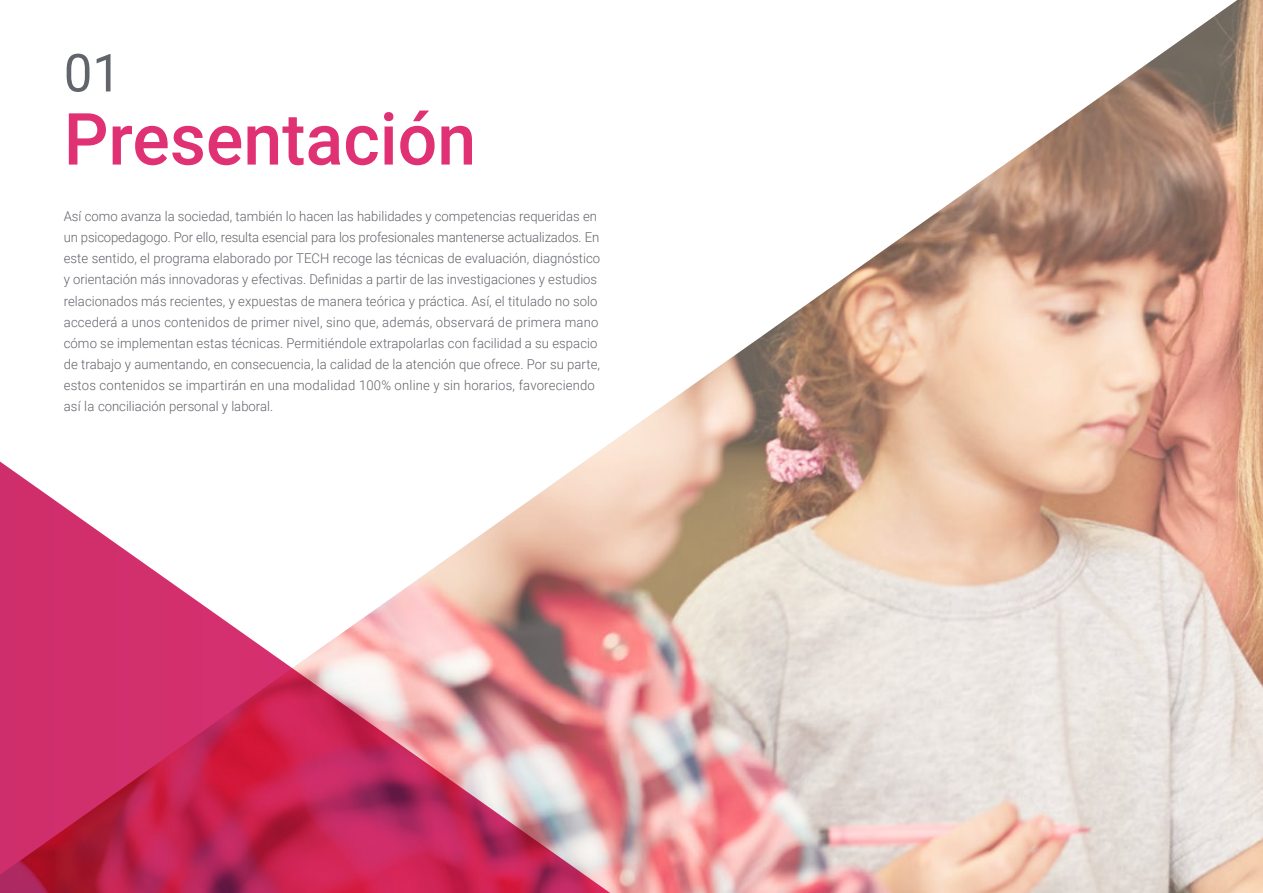
<style>
.page{position:relative;width:1263px;height:893px;background:#fff}
.page>*{position:absolute;margin:0;border:0;box-sizing:border-box;transform-origin:0 0}
.t1{font:500 72px "Roboto";color:#df3174}
.t2{font:52.5px "Roboto";color:#61646a}
.t3{font:300 13.5px/21px "Roboto";letter-spacing:.005em;color:#61646a}
</style>
<div class="page">
<img style="left:607px;top:0;width:656px;height:893px">
<svg style="left:0;top:446px;width:640px;height:447px"></svg>
<h2 class="t2" style="left:64px;top:36px;width:59px">01</h2>
<h1 class="t1" style="left:64px;top:89px;width:414px">Presentación</h1>
<p class="t3" style="left:64px;top:206px;width:538px">Así como avanza la sociedad, también lo hacen las habilidades y competencias requeridas en un psicopedagogo. Por ello, resulta esencial para los profesionales mantenerse actualizados. En este sentido, el programa elaborado por TECH recoge las técnicas de evaluación, diagnóstico y orientación más innovadoras y efectivas. Definidas a partir de las investigaciones y estudios relacionados más recientes, y expuestas de manera teórica y práctica. Así, el titulado no solo accederá a unos contenidos de primer nivel, sino que, además, observará de primera mano cómo se implementan estas técnicas. Permitiéndole extrapolarlas con facilidad a su espacio de trabajo y aumentando, en consecuencia, la calidad de la atención que ofrece. Por su parte, estos contenidos se impartirán en una modalidad 100% online y sin horarios, favoreciendo así la conciliación personal y laboral.</p>
</div>
